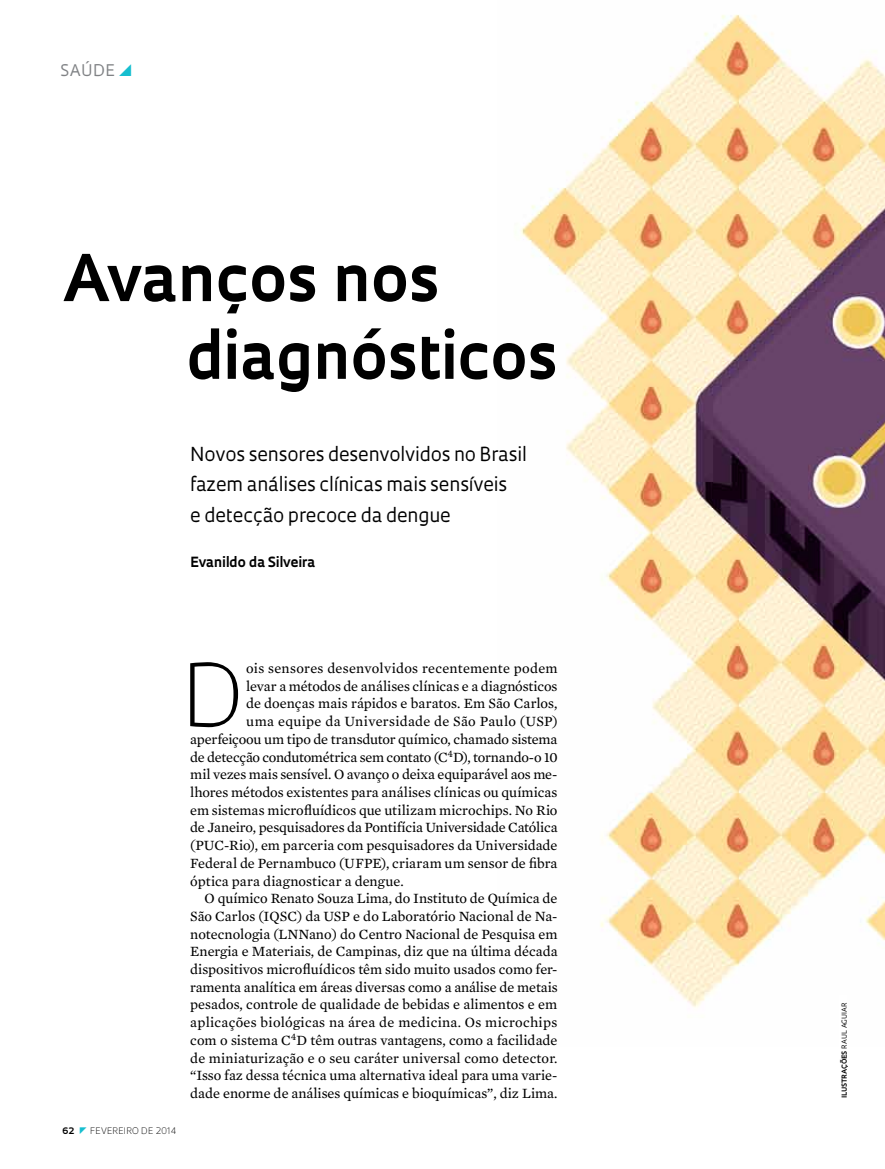
<style>
.page{position:relative;width:885px;height:1169px;background:#fff}
.page>*{position:absolute;margin:0;border:0;box-sizing:border-box;transform-origin:0 0}
.t1{font:300 83.55px "Oculum";color:#000}
.t2{font:700 62.7px/77.7px "Oculum";color:#000}
.t3{font:18.75px/30.9px "Oculum";letter-spacing:-.01em;color:#000}
.t4{font:15.6px "Oculum";letter-spacing:.03em;color:#808285}
.t5{font:14.4px "Mercury Text G2";color:#000}
.t6{font:14.4px "Mercury Text G2";letter-spacing:-.025em;color:#000}
.t7{font:14.4px "Mercury Text G2";letter-spacing:.02em;color:#000}
.t8{font:700 13.65px "Oculum";letter-spacing:-.005em;color:#000}
.t9{font:300 8.7px "Oculum";letter-spacing:.015em;color:#000}
.t10{font:700 8.7px "Oculum";color:#000}
.t11{font:700 6.75px "Oculum";letter-spacing:.01em;color:#000}
.s1{font-weight:400}
</style>
<div class="page">
<img style="left:520px;top:14px;width:365px;height:994px">
<div style="left:839px;top:995px;width:8px;height:103px;background:#fff"></div>
<p class="t4" style="left:61px;top:60px;width:56px">Saúde</p>
<h2 class="t2" style="left:186px;top:236px;width:372px;text-indent:-124px">Avanços nos diagnósticos</h2>
<h3 class="t3" style="left:190px;top:437px;width:338px">Novos sensores desenvolvidos no Brasil fazem análises clínicas mais sensíveis<br>e detecção precoce da dengue</h3>
<p class="t8" style="left:190px;top:552px;width:127px">Evanildo da Silveira</p>
<p class="t10" style="left:62px;top:1124px;width:14px">62</p>
<p class="t9" style="left:90px;top:1124px;width:88px">FEVEREIRO DE 2014</p>
<h1 class="t1" style="left:182px;top:638px;width:65px">D</h1>
<p class="t5" style="left:246px;top:658px;width:313px">ois sensores desenvolvidos recentemente podem</p>
<p class="t5" style="left:246px;top:675px;width:313px">levar a métodos de análises clínicas e a diagnósticos</p>
<p class="t5" style="left:246px;top:693px;width:313px">de doenças mais rápidos e baratos. Em São Carlos,</p>
<p class="t5" style="left:246px;top:711px;width:313px">uma equipe da Universidade de São Paulo (USP)</p>
<p class="t5" style="left:190px;top:728px;width:369px">aperfeiçoou um tipo de transdutor químico, chamado sistema</p>
<p class="t6" style="left:190px;top:746px;width:369px">de detecção condutométrica sem contato (C<sup>4</sup>D), tornando-o 10</p>
<p class="t5" style="left:190px;top:764px;width:369px">mil vezes mais sensível. O avanço o deixa equiparável aos me-</p>
<p class="t5" style="left:190px;top:781px;width:369px">lhores métodos existentes para análises clínicas ou químicas</p>
<p class="t5" style="left:190px;top:799px;width:369px">em sistemas microfluídicos que utilizam microchips. No Rio</p>
<p class="t5" style="left:190px;top:817px;width:369px">de Janeiro, pesquisadores da Pontifícia Universidade Católica</p>
<p class="t5" style="left:190px;top:835px;width:369px">(PUC-Rio), em parceria com pesquisadores da Universidade</p>
<p class="t5" style="left:190px;top:852px;width:369px">Federal de Pernambuco (UFPE), criaram um sensor de fibra</p>
<p class="t5" style="left:190px;top:870px;width:215px">óptica para diagnosticar a dengue.</p>
<p class="t5" style="left:205px;top:888px;width:354px">O químico Renato Souza Lima, do Instituto de Química de</p>
<p class="t5" style="left:190px;top:905px;width:369px">São Carlos (IQSC) da USP e do Laboratório Nacional de Na-</p>
<p class="t5" style="left:190px;top:923px;width:369px">notecnologia (LNNano) do Centro Nacional de Pesquisa em</p>
<p class="t5" style="left:190px;top:941px;width:369px">Energia e Materiais, de Campinas, diz que na última década</p>
<p class="t5" style="left:190px;top:958px;width:369px">dispositivos microfluídicos têm sido muito usados como fer-</p>
<p class="t5" style="left:190px;top:976px;width:369px">ramenta analítica em áreas diversas como a análise de metais</p>
<p class="t5" style="left:190px;top:994px;width:368px">pesados, controle de qualidade de bebidas e alimentos e em</p>
<p class="t7" style="left:190px;top:1012px;width:369px">aplicações biológicas na área de medicina. Os microchips</p>
<p class="t5" style="left:190px;top:1029px;width:369px">com o sistema C<sup>4</sup>D têm outras vantagens, como a facilidade</p>
<p class="t5" style="left:190px;top:1047px;width:369px">de miniaturização e o seu caráter universal como detector.</p>
<p class="t5" style="left:190px;top:1065px;width:369px">“Isso faz dessa técnica uma alternativa ideal para uma varie-</p>
<p class="t5" style="left:190px;top:1082px;width:369px">dade enorme de análises químicas e bioquímicas”, diz Lima.</p>
<p class="t11" style="left:840px;top:1098px;width:97px;rotate:-90deg">ilustrações <span class="s1">raul aguiar</span></p>
</div>
